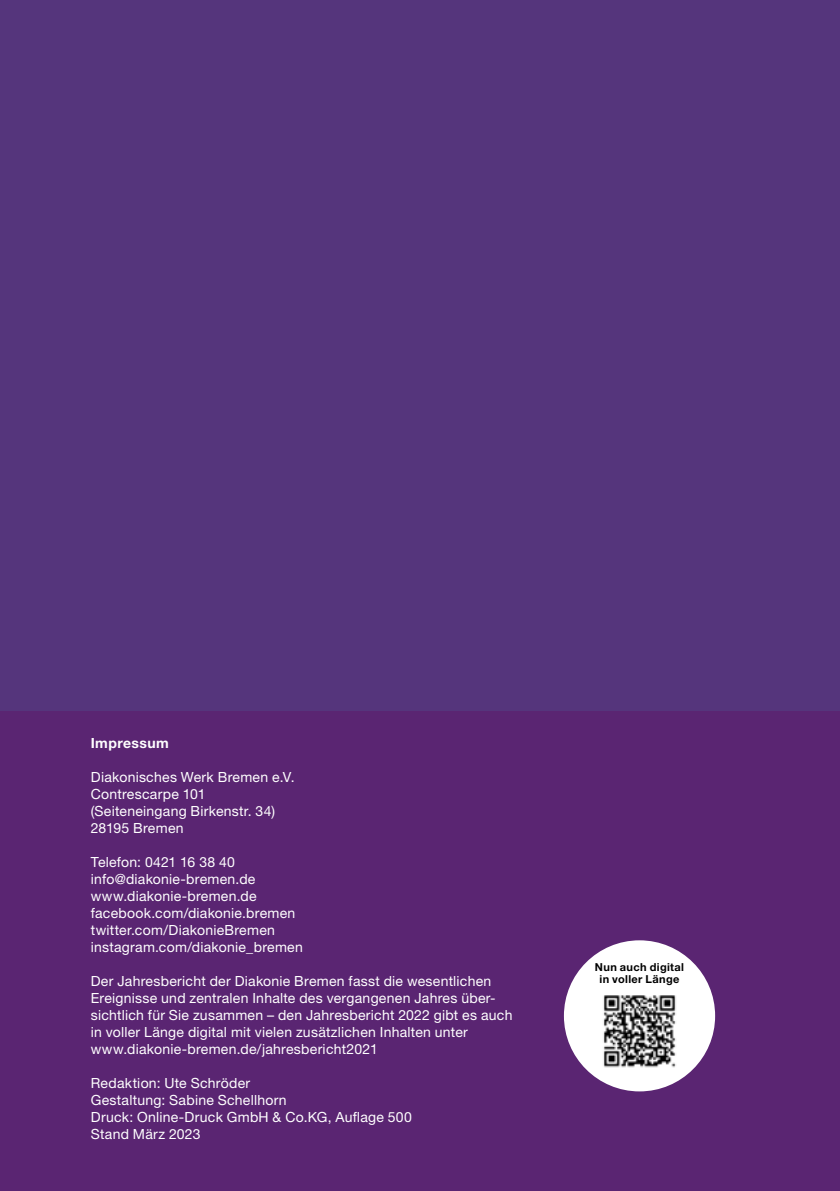
<style>
.page{position:relative;width:840px;height:1191px;background:#fff}
.page>*{position:absolute;margin:0;border:0;box-sizing:border-box;transform-origin:0 0}
.t1{font:14px/17px "Helvetica Neue LT Std";letter-spacing:.02em;color:#fff}
.t2{font:700 14px "Helvetica Neue LT Std";letter-spacing:.03em;color:#fff}
.t3{font:700 11px/12.4px "Helvetica Neue LT Std";letter-spacing:.03em;color:#000;text-align:center}
</style>
<div class="page">
<div style="left:0;top:648px;width:839px;height:543px;background:#5a2572"></div>
<div style="left:0;top:0;width:839px;height:710px;background:#55357c"></div>
<div style="left:563px;top:940px;width:151px;height:151px;background:#fff;border-radius:50%"></div>
<img style="left:603px;top:995px;width:73px;height:73px">
<p class="t2" style="left:91px;top:734px;width:80px">Impressum</p>
<p class="t1" style="left:91px;top:768px;width:205px">Diakonisches Werk Bremen e.V.<br>Contrescarpe 101 (Seiteneingang Birkenstr. 34)<br>28195 Bremen</p>
<p class="t1" style="left:91px;top:853px;width:213px">Telefon: 0421 16 38 40 info@diakonie-bremen.de www.diakonie-bremen.de facebook.com/diakonie.bremen twitter.com/DiakonieBremen instagram.com/diakonie_bremen</p>
<p class="t1" style="left:91px;top:972px;width:423px">Der Jahresbericht der Diakonie Bremen fasst die wesentlichen Ereignisse und zentralen Inhalte des vergangenen Jahres über&shy;sichtlich für Sie zusammen – den Jahresbericht 2022 gibt es auch in voller Länge digital mit vielen zusätzlichen Inhalten unter www.diakonie-bremen.de/jahresbericht2021</p>
<p class="t1" style="left:91px;top:1074px;width:322px">Redaktion: Ute Schröder<br>Gestaltung: Sabine Schellhorn<br>Druck: Online-Druck GmbH &amp; Co.KG, Auflage 500<br>Stand März 2023</p>
<p class="t3" style="left:594px;top:960px;width:90px">Nun auch digital in voller Länge</p>
</div>
